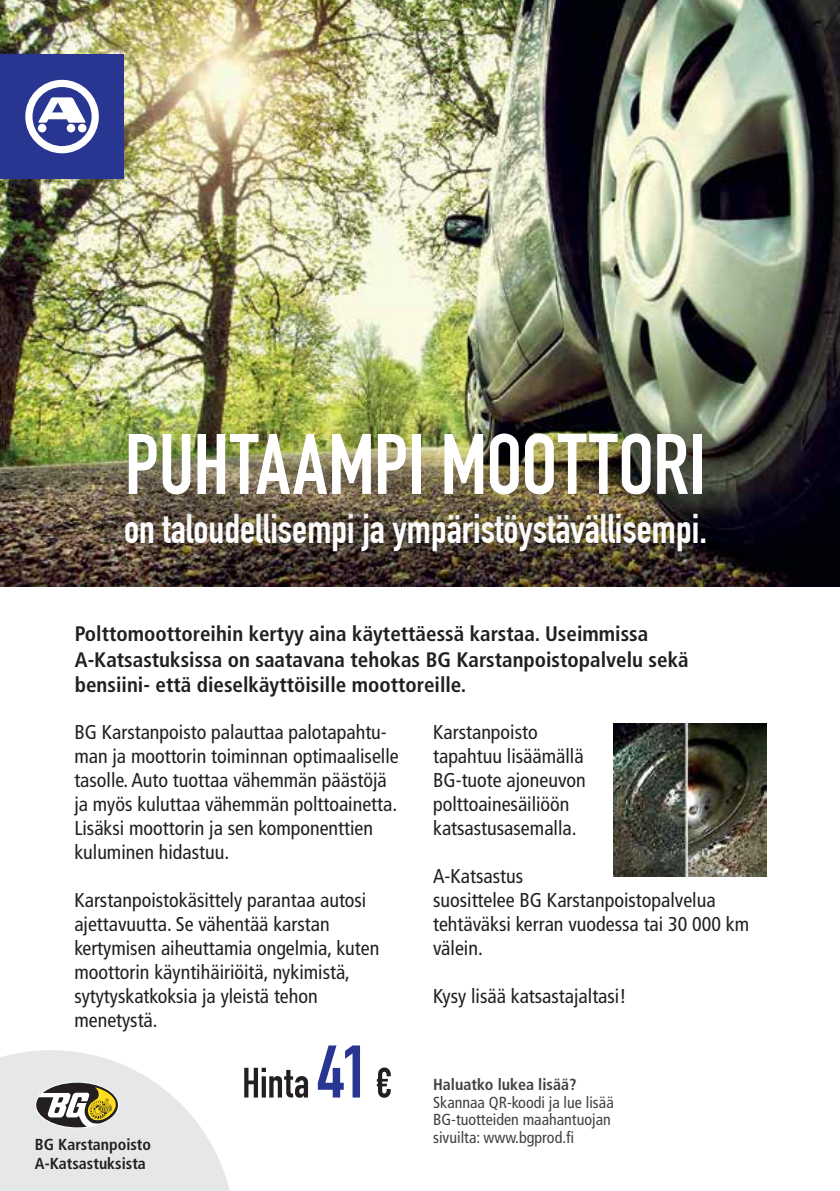
<style>
.page{position:relative;width:840px;height:1191px;background:#fff}
.page>*{position:absolute;margin:0;border:0;box-sizing:border-box;transform-origin:0 0}
.t1{font:40.6px "DIN Engschrift LT";color:#fff}
.t2{font:700 condensed 21px/25.2px "Frutiger LT Std";color:#231f20}
.t3{font:condensed 20px/24px "Frutiger LT Std";color:#231f20}
.t4{font:condensed 16px/17.6px "Frutiger LT Std";color:#414042}
.t5{font:700 condensed 16px/19.2px "Frutiger LT Std";color:#231f20}
.t6{font:700 condensed 16px "Frutiger LT Std";color:#414042}
</style>
<div class="page">
<img style="left:0;top:0;width:839px;height:586px">
<svg style="left:0;top:1050px;width:230px;height:141px"></svg>
<img style="left:84px;top:419px;width:685px;height:168px">
<img style="left:89px;top:393px;width:675px;height:164px">
<svg style="left:129px;top:434px;width:27px;height:60px"></svg>
<svg style="left:162px;top:434px;width:28px;height:60px"></svg>
<img style="left:197px;top:434px;width:173px;height:60px">
<svg style="left:377px;top:434px;width:28px;height:60px"></svg>
<div style="left:411px;top:434px;width:9px;height:60px;background:#fff"></div>
<svg style="left:444px;top:434px;width:39px;height:60px"></svg>
<svg style="left:489px;top:433px;width:29px;height:61px"></svg>
<img style="left:524px;top:433px;width:126px;height:61px">
<svg style="left:656px;top:434px;width:31px;height:60px"></svg>
<div style="left:693px;top:434px;width:8px;height:60px;background:#fff"></div>
<div style="left:0;top:55px;width:124px;height:124px;background:#283691"></div>
<svg style="left:244px;top:1067px;width:64px;height:30px"></svg>
<svg style="left:317px;top:1045px;width:43px;height:52px"></svg>
<svg style="left:376px;top:1067px;width:14px;height:30px"></svg>
<svg style="left:25px;top:80px;width:74px;height:73px"></svg>
<img style="left:613px;top:723px;width:153px;height:153px">
<h1 class="t1" style="left:124px;top:504px;width:584px">on taloudellisempi ja ympäristöystävällisempi.</h1>
<p class="t2" style="left:75px;top:621px;width:615px">Polttomoottoreihin kertyy aina käytettäessä karstaa. Useimmissa<br>A-Katsastuksissa on saatavana tehokas BG Karstanpoistopalvelu sekä bensiini- että dieselkäyttöisille moottoreille.</p>
<p class="t3" style="left:433px;top:719px;width:154px">Karstanpoisto tapahtuu lisäämällä<br>BG-tuote ajoneuvon polttoainesäiliöön katsastusasemalla.</p>
<p class="t3" style="left:433px;top:863px;width:317px">A-Katsastus<br>suosittelee BG Karstanpoistopalvelua tehtäväksi kerran vuodessa tai 30 000 km välein.</p>
<p class="t3" style="left:433px;top:983px;width:195px">Kysy lisää katsastajaltasi!</p>
<p class="t3" style="left:74px;top:719px;width:326px">BG Karstanpoisto palauttaa palotapahtu&shy;man ja moottorin toiminnan optimaaliselle tasolle. Auto tuottaa vähemmän päästöjä ja myös kuluttaa vähemmän polttoainetta.<br>Lisäksi moottorin ja sen komponenttien kuluminen hidastuu.</p>
<p class="t3" style="left:74px;top:887px;width:306px">Karstanpoistokäsittely parantaa autosi ajettavuutta. Se vähentää karstan kertymisen aiheuttamia ongelmia, kuten moottorin käyntihäiriöitä, nykimistä, sytytyskatkoksia ja yleistä tehon menetystä.</p>
<p class="t5" style="left:35px;top:1134px;width:118px">BG Karstanpoisto<br>A-Katsastuksista</p>
<p class="t6" style="left:433px;top:1075px;width:145px">Haluatko lukea lisää?</p>
<p class="t4" style="left:433px;top:1093px;width:182px">Skannaa QR-koodi ja lue lisää<br>BG-tuotteiden maahantuojan sivuilta: www.bgprod.fi</p>
</div>
